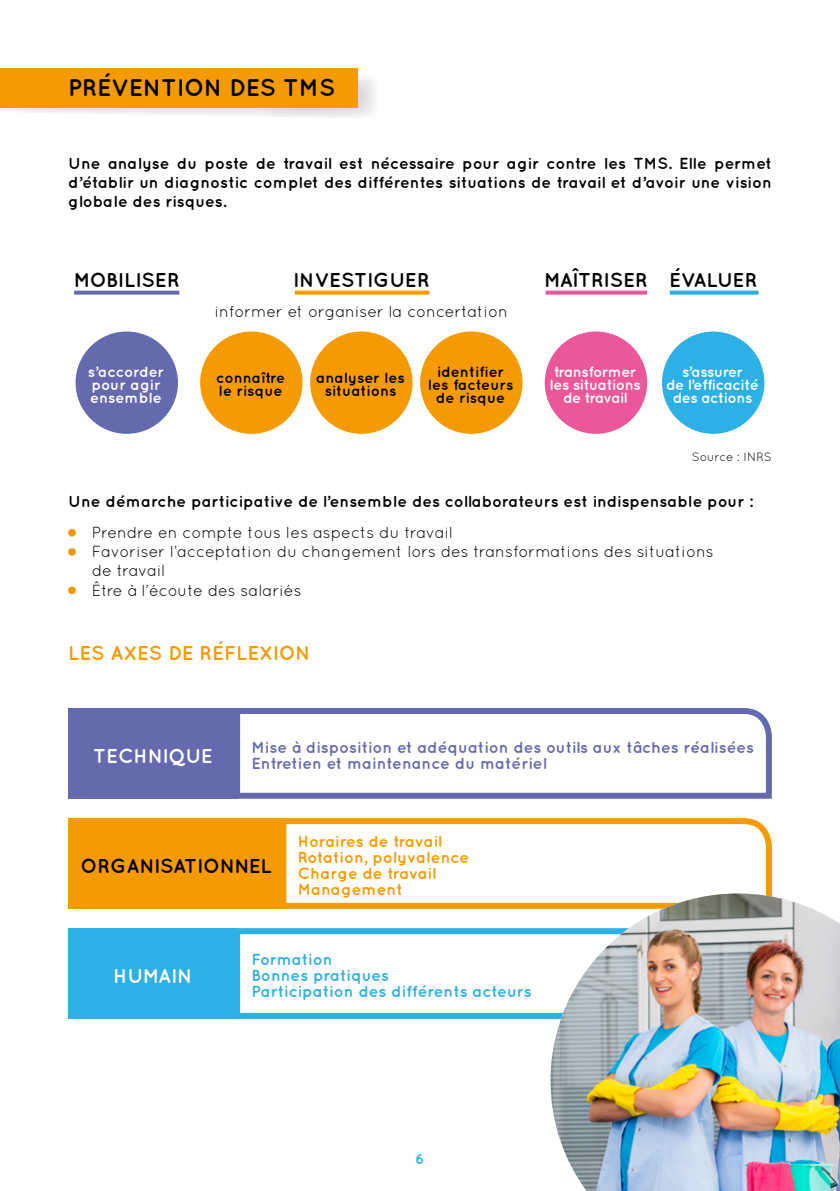
<style>
.page{position:relative;width:840px;height:1191px;background:#fff}
.page>*{position:absolute;margin:0;border:0;box-sizing:border-box;transform-origin:0 0}
.t1{font:700 24px "Quicksand";color:#000}
.t2{font:700 20px "Quicksand";color:#000}
.t3{font:700 20px "Quicksand";color:#f59a00}
.t4{font:700 20px "Quicksand";color:#fff}
.t5{font:700 16px/19.2px "Quicksand";color:#000;text-align:justify}
.t6{font:16px/19.2px "Quicksand";color:#000}
.t7{font:700 16px "Quicksand";color:#656aaf}
.t8{font:700 16px/16px "Quicksand";color:#f59a00}
.t9{font:700 16px/16px "Quicksand";color:#2db0e4}
.t10{font:700 14.8px/13.2px "Quicksand";color:#000;text-align:center}
.t11{font:700 14.8px/13.2px "Quicksand";letter-spacing:-.03em;color:#fff;text-align:center}
.t12{font:700 14.8px/13.2px "Quicksand";color:#fff}
.t13{font:700 14px "Quicksand";color:#2db0e4}
.t14{font:12px "Quicksand";color:#000}
</style>
<div class="page">
<svg style="left:0;top:68px;width:375px;height:49px"></svg>
<div style="left:0;top:68px;width:357px;height:40px;background:#f59a00"></div>
<div style="left:68px;top:529px;width:8px;height:7px;background:#f59a00;border-radius:50%"></div>
<div style="left:68px;top:548px;width:8px;height:8px;background:#f59a00;border-radius:50%"></div>
<div style="left:68px;top:586px;width:8px;height:8px;background:#f59a00;border-radius:50%"></div>
<svg style="left:284px;top:818px;width:488px;height:91px"></svg>
<div style="left:68px;top:818px;width:216px;height:91px;background:#f59a00"></div>
<svg style="left:231px;top:708px;width:541px;height:91px"></svg>
<div style="left:68px;top:708px;width:170px;height:90px;background:#656aaf"></div>
<div style="left:68px;top:928px;width:170px;height:91px;background:#2db0e4"></div>
<svg style="left:238px;top:928px;width:312px;height:91px"></svg>
<img style="left:550px;top:893px;width:289px;height:298px">
<div style="left:75px;top:331px;width:103px;height:103px;background:#656aaf;border-radius:50%"></div>
<div style="left:200px;top:331px;width:102px;height:103px;background:#f59a00;border-radius:50%"></div>
<div style="left:310px;top:331px;width:102px;height:103px;background:#f59a00;border-radius:50%"></div>
<div style="left:420px;top:331px;width:102px;height:103px;background:#f59a00;border-radius:50%"></div>
<div style="left:544px;top:331px;width:102px;height:103px;background:#eb589a;border-radius:50%"></div>
<div style="left:661px;top:331px;width:103px;height:103px;background:#2db0e4;border-radius:50%"></div>
<svg style="left:74px;top:291px;width:105px;height:4px"></svg>
<svg style="left:295px;top:291px;width:134px;height:4px"></svg>
<svg style="left:545px;top:291px;width:101px;height:4px"></svg>
<svg style="left:669px;top:291px;width:89px;height:4px"></svg>
<h1 class="t1" style="left:68px;top:73px;width:268px">PRÉVENTION DES TMS</h1>
<p class="t5" style="left:68px;top:153px;width:705px">Une analyse du poste de travail est nécessaire pour agir contre les TMS. Elle permet d’établir un diagnostic complet des différentes situations de travail et d’avoir une vision globale des risques.</p>
<p class="t2" style="left:74px;top:268px;width:107px">MOBILISER</p>
<p class="t2" style="left:293px;top:268px;width:138px">INVESTIGUER</p>
<p class="t2" style="left:543px;top:268px;width:214px">MAÎTRISER ÉVALUER</p>
<p class="t6" style="left:214px;top:302px;width:295px">informer et organiser la concertation</p>
<p class="t12" style="left:88px;top:364px;width:78px">s’accorder pour agir ensemble</p>
<p class="t10" style="left:216px;top:371px;width:70px;text-align:left">connaître le risque</p>
<p class="t10" style="left:316px;top:371px;width:90px">analyser les situations</p>
<p class="t10" style="left:427px;top:364px;width:87px">identifier les facteurs de risque</p>
<p class="t11" style="left:549px;top:364px;width:93px">transformer les situations de travail</p>
<p class="t11" style="left:665px;top:364px;width:94px">s’assurer<br>de l’efficacité des actions</p>
<p class="t14" style="left:691px;top:450px;width:82px">Source : INRS</p>
<p class="t5" style="left:68px;top:491px;width:686px">Une démarche participative de l’ensemble des collaborateurs est indispensable pour :</p>
<p class="t6" style="left:92px;top:522px;width:623px">Prendre en compte tous les aspects du travail<br>Favoriser l’acceptation du changement lors des transformations des situations de travail<br>Être à l’écoute des salariés</p>
<p class="t3" style="left:68px;top:641px;width:244px">LES AXES DE RÉFLEXION</p>
<p class="t7" style="left:251px;top:738px;width:504px">Mise à disposition et adéquation des outils aux tâches réalisées</p>
<p class="t4" style="left:93px;top:744px;width:121px">TECHNIQUE</p>
<p class="t7" style="left:251px;top:754px;width:296px">Entretien et maintenance du matériel</p>
<p class="t2" style="left:81px;top:854px;width:193px">ORGANISATIONNEL</p>
<p class="t8" style="left:297px;top:833px;width:173px">Horaires de travail<br>Rotation, polyvalence<br>Charge de travail<br>Management</p>
<p class="t4" style="left:113px;top:964px;width:81px">HUMAIN</p>
<p class="t9" style="left:251px;top:951px;width:281px">Formation<br>Bonnes pratiques<br>Participation des différents acteurs</p>
<p class="t13" style="left:415px;top:1150px;width:10px">6</p>
</div>
